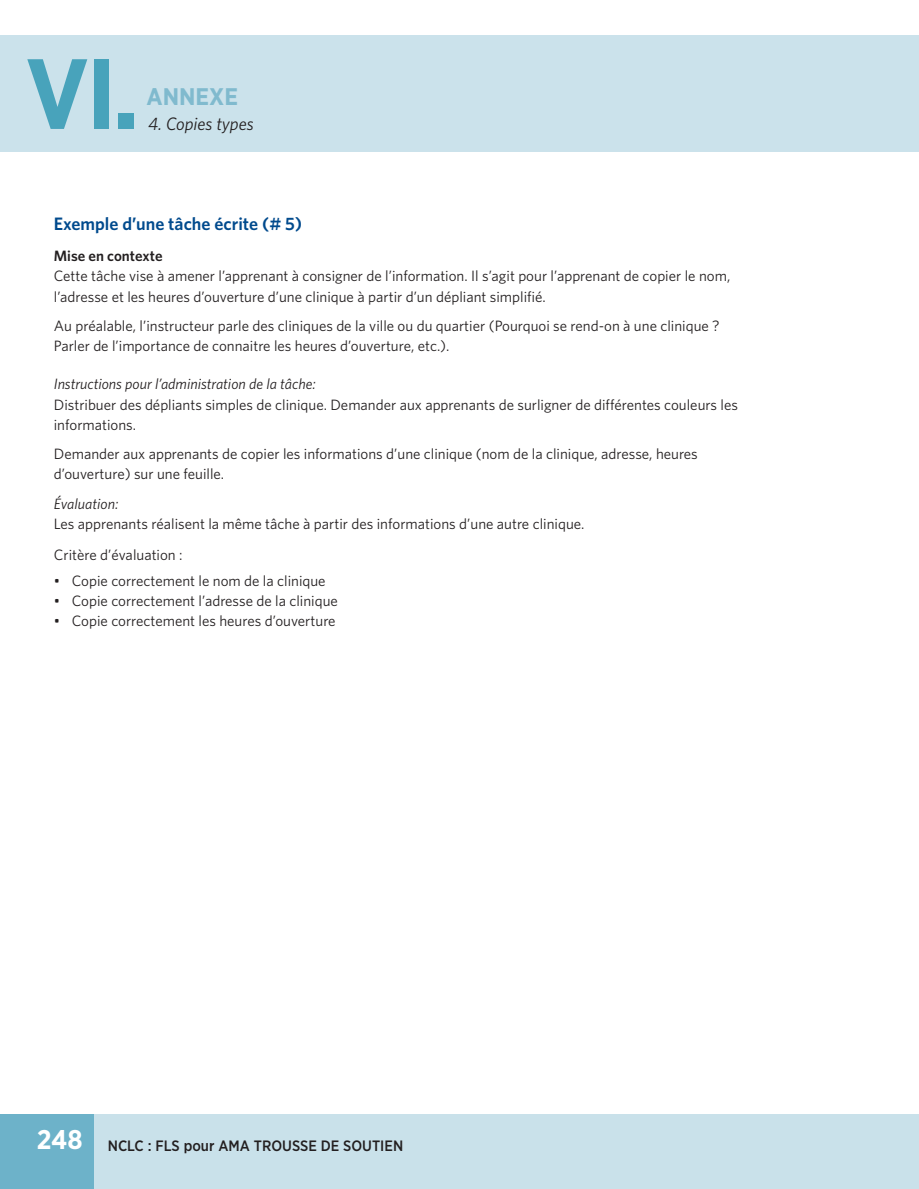
<style>
.page{position:relative;width:919px;height:1189px;background:#fff}
.page>*{position:absolute;margin:0;border:0;box-sizing:border-box;transform-origin:0 0}
.t1{font:700 99px "Gotham Narrow";color:#48a3bb}
.t2{font:700 27px "Gotham Narrow";color:#fff}
.t3{font:700 24px "Gotham Narrow";color:#80bace}
.t4{font:600 18px "Whitney";color:#004a8d}
.t5{font:italic 18px "Whitney";color:#231f20}
.t6{font:15px/20.2px "Whitney";color:#231f20}
.t7{font:italic 15px "Whitney";color:#231f20}
.t8{font:500 15px "Gotham Narrow";color:#231f20}
.t9{font:600 15px "Whitney";color:#231f20}
</style>
<div class="page">
<div style="left:0;top:36px;width:918px;height:116px;background:#cbe2eb"></div>
<div style="left:0;top:1114px;width:918px;height:75px;background:#c9e1ea"></div>
<div style="left:0;top:1114px;width:93px;height:75px;background:#6db2c9"></div>
<hr style="left:918px;top:36px;width:1px;height:116px;background:#cbe2eb">
<hr style="left:918px;top:1114px;width:1px;height:75px;background:#c9e1ea">
<p class="t1" style="left:26px;top:33px;width:115px">VI.</p>
<p class="t3" style="left:147px;top:82px;width:93px">ANNEXE</p>
<p class="t5" style="left:148px;top:113px;width:107px">4. Copies types</p>
<p class="t4" style="left:54px;top:213px;width:250px">Exemple d’une tâche écrite (# 5)</p>
<p class="t9" style="left:54px;top:247px;width:110px">Mise en contexte</p>
<p class="t6" style="left:54px;top:266px;width:678px">Cette tâche vise à amener l’apprenant à consigner de l’information. Il s’agit pour l’apprenant de copier le nom, l’adresse et les heures d’ouverture d’une clinique à partir d’un dépliant simplifié.</p>
<p class="t6" style="left:54px;top:315px;width:667px">Au préalable, l’instructeur parle des cliniques de la ville ou du quartier (Pourquoi se rend-on à une clinique ?<br>Parler de l’importance de connaitre les heures d’ouverture, etc.).</p>
<p class="t7" style="left:54px;top:375px;width:263px">Instructions pour l’administration de la tâche:</p>
<p class="t6" style="left:54px;top:394px;width:685px">Distribuer des dépliants simples de clinique. Demander aux apprenants de surligner de différentes couleurs les informations.</p>
<p class="t6" style="left:54px;top:443px;width:645px">Demander aux apprenants de copier les informations d’une clinique (nom de la clinique, adresse, heures d’ouverture) sur une feuille.</p>
<p class="t7" style="left:54px;top:494px;width:66px">Évaluation:</p>
<p class="t6" style="left:54px;top:513px;width:532px">Les apprenants réalisent la même tâche à partir des informations d’une autre clinique.</p>
<p class="t6" style="left:54px;top:544px;width:130px">Critère d’évaluation :</p>
<p class="t6" style="left:54px;top:570px;width:273px">• Copie correctement le nom de la clinique</p>
<p class="t6" style="left:54px;top:590px;width:285px">• Copie correctement l’adresse de la clinique</p>
<p class="t6" style="left:54px;top:611px;width:283px">• Copie correctement les heures d’ouverture</p>
<p class="t2" style="left:37px;top:1123px;width:47px">248</p>
<p class="t8" style="left:108px;top:1136px;width:297px">NCLC : FLS pour AMA TROUSSE DE SOUTIEN</p>
</div>
